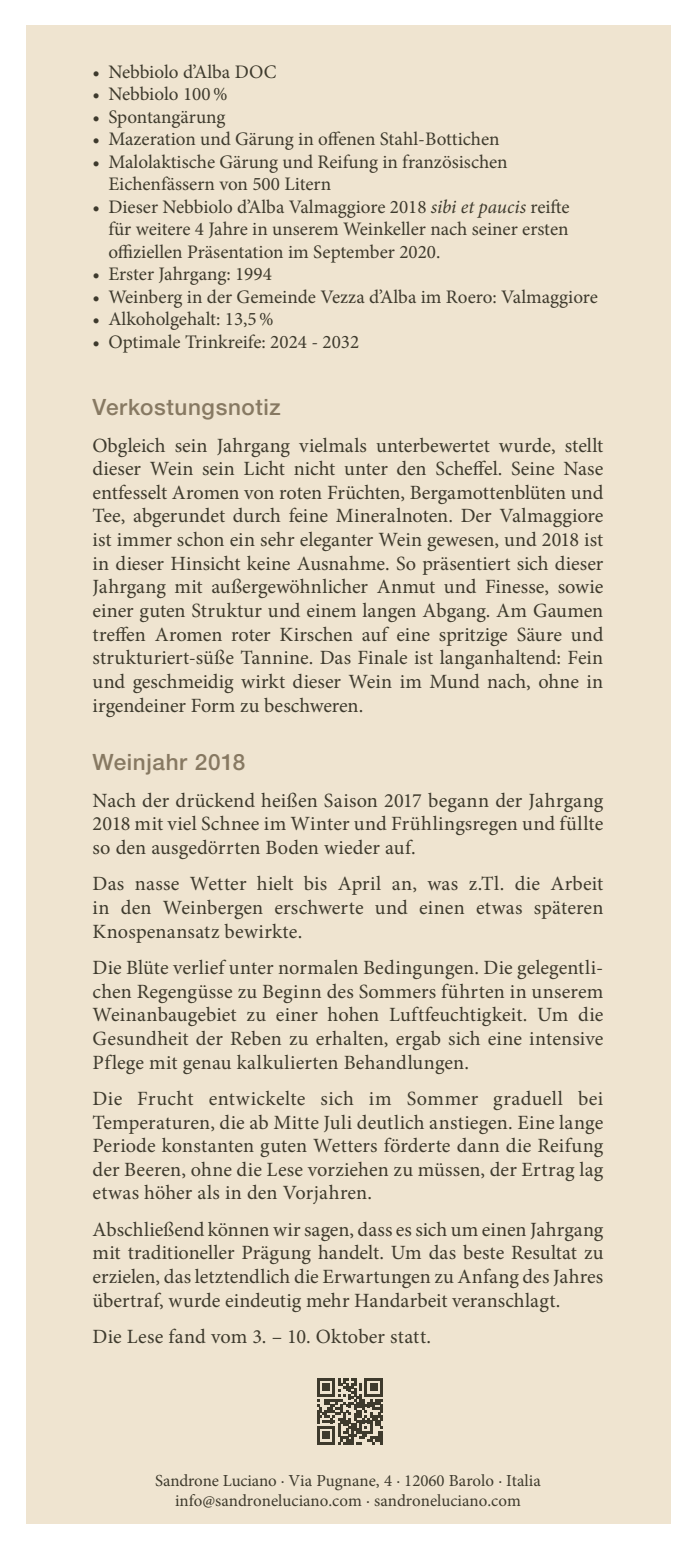
<style>
.page{position:relative;width:696px;height:1550px;background:#fff}
.page>*{position:absolute;margin:0;border:0;box-sizing:border-box;transform-origin:0 0}
.t1{font:500 22.5px "Helvetica Neue LT Std";letter-spacing:.025em;color:#877962}
.t2{font:20.25px/23.6px "Minion Pro";letter-spacing:.005em;color:#3e3a2d;text-align:justify}
.t3{font:19.12px/22.5px "Minion Pro";color:#3e3a2d}
.t4{font:16.88px/20.2px "Minion Pro";color:#3e3a2d;text-align:center}
.s1{font-style:italic}
</style>
<div class="page">
<div style="left:26px;top:26px;width:644px;height:1498px;background:#efe4d0"></div>
<svg style="left:317px;top:1378px;width:66px;height:66px"></svg>
<p class="t3" style="left:92px;top:60px;width:185px">• Nebbiolo d’Alba DOC</p>
<p class="t3" style="left:92px;top:83px;width:136px">• Nebbiolo 100%</p>
<p class="t3" style="left:92px;top:105px;width:134px">• Spontangärung</p>
<p class="t3" style="left:92px;top:128px;width:408px">• Mazeration und Gärung in offenen Stahl-Bottichen</p>
<p class="t3" style="left:108px;top:150px;width:400px;text-indent:-16px">• Malolaktische Gärung und Reifung in französischen<br>Eichenfässern von 500 Litern</p>
<p class="t3" style="left:108px;top:195px;width:462px;text-align:justify;text-indent:-16px">• Dieser Nebbiolo d’Alba Valmaggiore 2018 <span class="s1">sibi et paucis</span> reifte für weitere 4 Jahre in unserem Weinkeller nach seiner ersten offiziellen Präsentation im September 2020.</p>
<p class="t3" style="left:92px;top:263px;width:181px">• Erster Jahrgang: 1994</p>
<p class="t3" style="left:92px;top:285px;width:506px">• Weinberg in der Gemeinde Vezza d’Alba im Roero: Valmaggiore</p>
<p class="t3" style="left:92px;top:308px;width:182px">• Alkoholgehalt: 13,5%</p>
<p class="t3" style="left:92px;top:330px;width:268px">• Optimale Trinkreife: 2024 - 2032</p>
<p class="t1" style="left:92px;top:394px;width:189px">Verkostungsnotiz</p>
<p class="t2" style="left:92px;top:433px;width:512px">Obgleich sein Jahrgang vielmals unterbewertet wurde, stellt dieser Wein sein Licht nicht unter den Scheffel. Seine Nase entfesselt Aromen von roten Früchten, Bergamottenblüten und Tee, abgerundet durch feine Mineralnoten. Der Valmaggiore ist immer schon ein sehr eleganter Wein gewesen, und 2018 ist in dieser Hinsicht keine Ausnahme. So präsentiert sich dieser Jahrgang mit außergewöhnlicher Anmut und Finesse, sowie einer guten Struktur und einem langen Abgang. Am Gaumen treffen Aromen roter Kirschen auf eine spritzige Säure und strukturiert-süße Tannine. Das Finale ist langanhaltend: Fein und geschmeidig wirkt dieser Wein im Mund nach, ohne in irgendeiner Form zu beschweren.</p>
<p class="t1" style="left:92px;top:749px;width:154px">Weinjahr 2018</p>
<p class="t2" style="left:92px;top:789px;width:512px">Nach der drückend heißen Saison 2017 begann der Jahrgang 2018 mit viel Schnee im Winter und Frühlingsregen und füllte so den ausgedörrten Boden wieder auf.</p>
<p class="t2" style="left:92px;top:872px;width:512px">Das nasse Wetter hielt bis April an, was z.Tl. die Arbeit in den Weinbergen erschwerte und einen etwas späteren Knospenansatz bewirkte.</p>
<p class="t2" style="left:92px;top:956px;width:512px">Die Blüte verlief unter normalen Bedingungen. Die gelegentli&shy;chen Regengüsse zu Beginn des Sommers führten in unserem Weinanbaugebiet zu einer hohen Luftfeuchtigkeit. Um die Gesundheit der Reben zu erhalten, ergab sich eine intensive Pflege mit genau kalkulierten Behandlungen.</p>
<p class="t2" style="left:92px;top:1087px;width:512px">Die Frucht entwickelte sich im Sommer graduell bei Temperaturen, die ab Mitte Juli deutlich anstiegen. Eine lange Periode konstanten guten Wetters förderte dann die Reifung der Beeren, ohne die Lese vorziehen zu müssen, der Ertrag lag etwas höher als in den Vorjahren.</p>
<p class="t2" style="left:92px;top:1218px;width:512px">Abschließend können wir sagen, dass es sich um einen Jahrgang mit traditioneller Prägung handelt. Um das beste Resultat zu erzielen, das letztendlich die Erwartungen zu Anfang des Jahres übertraf, wurde eindeutig mehr Handarbeit veranschlagt.</p>
<p class="t2" style="left:92px;top:1325px;width:340px">Die Lese fand vom 3. – 10. Oktober statt.</p>
<p class="t4" style="left:155px;top:1470px;width:387px">Sandrone Luciano · Via Pugnane, 4 · 12060 Barolo · Italia info@sandroneluciano.com · sandroneluciano.com</p>
</div>
